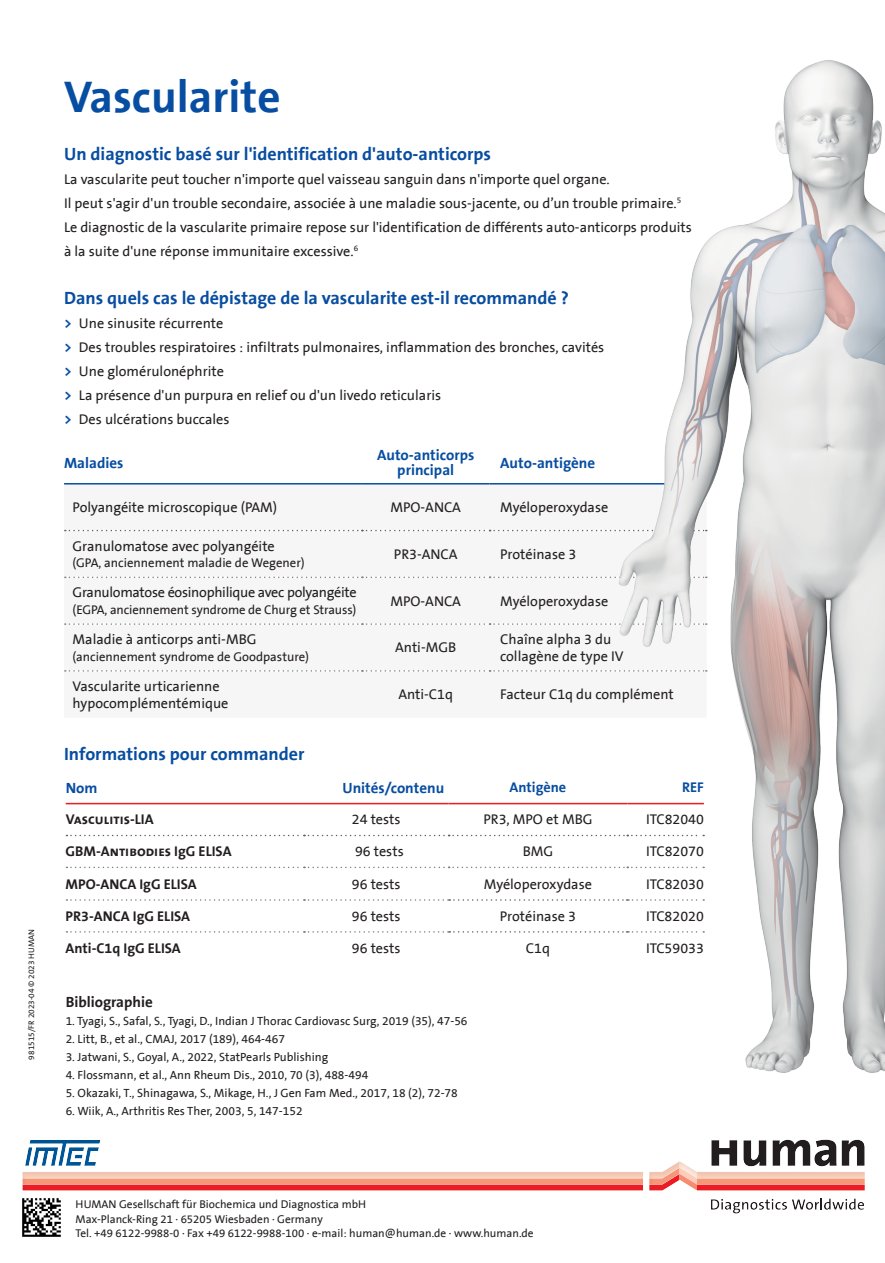
<style>
.page{position:relative;width:885px;height:1263px;background:#fff}
.page>*{position:absolute;margin:0;border:0;box-sizing:border-box;transform-origin:0 0}
.t1{font:700 45px "The Sans B7";color:#074da1}
.t2{font:700 18px "The Sans B7";color:#074da1}
.t3{font:700 15px/15px "The Sans B7";color:#074da1;text-align:center}
.t4{font:700 15px "The Sans B7";color:#231f20}
.t5{font:14.25px/24px "The Sans B5 Plain";color:#231f20}
.t6{font:700 14.25px "The Sans B7";color:#231f20}
.t7{font:14.25px "The Sans B5 Plain";letter-spacing:-.02em;color:#231f20}
.t8{font:14.25px "The Sans Bold Caps";color:#231f20}
.t9{font:700 14.25px "The Sans B7";color:#074da1}
.t10{font:12.75px "The Sans B5 Plain";color:#231f20}
.t11{font:12px "The Sans B5 Plain";color:#231f20}
.t12{font:11.4px/14.2px "The Sans B5 Plain";color:#231f20}
.t13{font:8.25px "The Sans B5 Plain";color:#231f20}
.s1{font-family:"The Sans B7";font-weight:700;color:#074da1}
.s2{font-family:"The Sans B7";font-weight:700}
.s3{font-family:"The Sans Bold Caps";font-weight:400}
</style>
<div class="page">
<div style="left:21px;top:1139px;width:845px;height:79px;background:#e7dcd0;opacity:.5"></div>
<img style="left:21px;top:1196px;width:42px;height:41px">
<hr style="left:66px;top:803px;width:238px;height:1px;background:#ed1c24">
<hr style="left:304px;top:803px;width:144px;height:1px;background:#ed1c24">
<svg style="left:66px;top:867px;width:351px;height:1px"></svg>
<svg style="left:66px;top:835px;width:351px;height:1px"></svg>
<svg style="left:66px;top:899px;width:350px;height:2px"></svg>
<svg style="left:66px;top:931px;width:350px;height:2px"></svg>
<div style="left:64px;top:484px;width:354px;height:188px;background:#f6f6f7"></div>
<svg style="left:65px;top:670px;width:353px;height:2px"></svg>
<svg style="left:65px;top:577px;width:353px;height:1px"></svg>
<svg style="left:65px;top:623px;width:353px;height:2px"></svg>
<svg style="left:65px;top:530px;width:353px;height:1px"></svg>
<hr style="left:64px;top:483px;width:298px;height:1px;background:#074da1">
<hr style="left:362px;top:483px;width:127px;height:1px;background:#074da1">
<img style="left:418px;top:60px;width:466px;height:1013px">
<p class="t13" style="left:27px;top:1059px;width:132px;rotate:-90deg">981515/FR 2023-04 © 2023 HUMAN</p>
<h1 class="t1" style="left:64px;top:73px;width:218px">Vascularite</h1>
<p class="t2" style="left:64px;top:145px;width:428px">Un diagnostic basé sur l'identification d'auto-anticorps</p>
<p class="t5" style="left:64px;top:168px;width:629px">La vascularite peut toucher n'importe quel vaisseau sanguin dans n'importe quel organe.<br>Il peut s'agir d'un trouble secondaire, associée à une maladie sous-jacente, ou d’un trouble primaire.<sup>5<br></sup>Le diagnostic de la vascularite primaire repose sur l'identification de différents auto-anticorps produits à la suite d'une réponse immunitaire excessive.<sup>6</sup></p>
<p class="t2" style="left:64px;top:289px;width:506px">Dans quels cas le dépistage de la vascularite est-il recommandé ?</p>
<p class="t5" style="left:64px;top:312px;width:541px"><span class="s1">&gt;</span> Une sinusite récurrente<br><span class="s1">&gt;</span> Des troubles respiratoires : infiltrats pulmonaires, inflammation des bronches, cavités <span class="s1">&gt;</span> Une glomérulonéphrite<br><span class="s1">&gt;</span> La présence d'un purpura en relief ou d'un livedo reticularis<br><span class="s1">&gt;</span> Des ulcérations buccales</p>
<p class="t3" style="left:64px;top:456px;width:61px">Maladies</p>
<p class="t3" style="left:377px;top:448px;width:99px">Auto-anticorps principal</p>
<p class="t3" style="left:500px;top:456px;width:96px">Auto-antigène</p>
<p class="t5" style="left:73px;top:496px;width:206px">Polyangéite microscopique (PAM)</p>
<p class="t5" style="left:390px;top:496px;width:72px">MPO-ANCA</p>
<p class="t5" style="left:500px;top:496px;width:110px">Myéloperoxydase</p>
<p class="t5" style="left:73px;top:534px;width:204px">Granulomatose avec polyangéite</p>
<p class="t10" style="left:73px;top:556px;width:233px">(GPA, anciennement maladie de Wegener)</p>
<p class="t5" style="left:394px;top:542px;width:65px">PR3-ANCA</p>
<p class="t5" style="left:500px;top:542px;width:78px">Protéinase 3</p>
<p class="t7" style="left:73px;top:585px;width:286px">Granulomatose éosinophilique avec polyangéite</p>
<p class="t10" style="left:73px;top:603px;width:285px">(EGPA, anciennement syndrome de Churg et Strauss)</p>
<p class="t5" style="left:73px;top:628px;width:185px">Maladie à anticorps anti-MBG</p>
<p class="t10" style="left:73px;top:650px;width:238px">(anciennement syndrome de Goodpasture)</p>
<p class="t5" style="left:390px;top:589px;width:72px">MPO-ANCA</p>
<p class="t5" style="left:500px;top:589px;width:110px">Myéloperoxydase</p>
<p class="t5" style="left:395px;top:636px;width:63px">Anti-MGB</p>
<p class="t5" style="left:500px;top:631px;width:125px;line-height:17.1px">Chaîne alpha 3 du collagène de type IV</p>
<p class="t5" style="left:73px;top:678px;width:157px;line-height:17.1px">Vascularite urticarienne hypocomplémentémique</p>
<p class="t5" style="left:398px;top:683px;width:56px">Anti-C1q</p>
<p class="t5" style="left:500px;top:683px;width:175px">Facteur C1q du complément</p>
<p class="t2" style="left:64px;top:745px;width:242px">Informations pour commander</p>
<p class="t3" style="left:66px;top:781px;width:33px">Nom</p>
<p class="t3" style="left:342px;top:781px;width:103px">Unités/contenu</p>
<p class="t9" style="left:509px;top:780px;width:58px">Antigène</p>
<p class="t9" style="left:682px;top:780px;width:23px">REF</p>
<p class="t8" style="left:66px;top:812px;width:89px">Vasculitis-LIA</p>
<p class="t5" style="left:352px;top:808px;width:50px">24 tests</p>
<p class="t5" style="left:483px;top:808px;width:111px">PR3, MPO et MBG</p>
<p class="t5" style="left:646px;top:808px;width:59px">ITC82040</p>
<p class="t8" style="left:66px;top:844px;width:167px">GBM-Antibodies <span class="s2">IgG</span> ELISA</p>
<p class="t5" style="left:355px;top:840px;width:50px">96 tests</p>
<p class="t5" style="left:522px;top:840px;width:32px">BMG</p>
<p class="t5" style="left:646px;top:840px;width:59px">ITC82070</p>
<p class="t6" style="left:66px;top:876px;width:133px">MPO-ANCA IgG <span class="s3">ELISA</span></p>
<p class="t5" style="left:352px;top:872px;width:50px">96 tests</p>
<p class="t5" style="left:484px;top:872px;width:110px">Myéloperoxydase</p>
<p class="t5" style="left:646px;top:872px;width:59px">ITC82030</p>
<p class="t6" style="left:66px;top:908px;width:126px">PR3-ANCA IgG <span class="s3">ELISA</span></p>
<p class="t5" style="left:352px;top:904px;width:50px">96 tests</p>
<p class="t5" style="left:500px;top:904px;width:78px">Protéinase 3</p>
<p class="t5" style="left:646px;top:904px;width:59px">ITC82020</p>
<p class="t6" style="left:66px;top:940px;width:117px">Anti-C1q IgG <span class="s3">ELISA</span></p>
<p class="t5" style="left:352px;top:936px;width:50px">96 tests</p>
<p class="t5" style="left:526px;top:936px;width:26px">C1q</p>
<p class="t5" style="left:646px;top:936px;width:59px">ITC59033</p>
<p class="t4" style="left:66px;top:994px;width:89px">Bibliographie</p>
<p class="t11" style="left:66px;top:1015px;width:403px">1. Tyagi, S., Safal, S., Tyagi, D., Indian J Thorac Cardiovasc Surg, 2019 (35), 47-56</p>
<p class="t11" style="left:66px;top:1033px;width:221px">2. Litt, B., et al., CMAJ, 2017 (189), 464-467</p>
<p class="t11" style="left:66px;top:1051px;width:264px">3. Jatwani, S., Goyal, A., 2022, StatPearls Publishing</p>
<p class="t11" style="left:66px;top:1069px;width:304px">4. Flossmann, et al., Ann Rheum Dis., 2010, 70 (3), 488-494</p>
<p class="t11" style="left:66px;top:1087px;width:393px">5. Okazaki, T., Shinagawa, S., Mikage, H., J Gen Fam Med., 2017, 18 (2), 72-78</p>
<p class="t11" style="left:66px;top:1105px;width:238px">6. Wiik, A., Arthritis Res Ther, 2003, 5, 147-152</p>
<p class="t12" style="left:76px;top:1198px;width:459px">HUMAN Gesellschaft für Biochemica und Diagnostica mbH<br>Max-Planck-Ring 21 · 65205 Wiesbaden · Germany<br>Tel. +49 6122-9988-0 · Fax +49 6122-9988-100 · e-mail: human@human.de · www.human.de</p>
</div>
